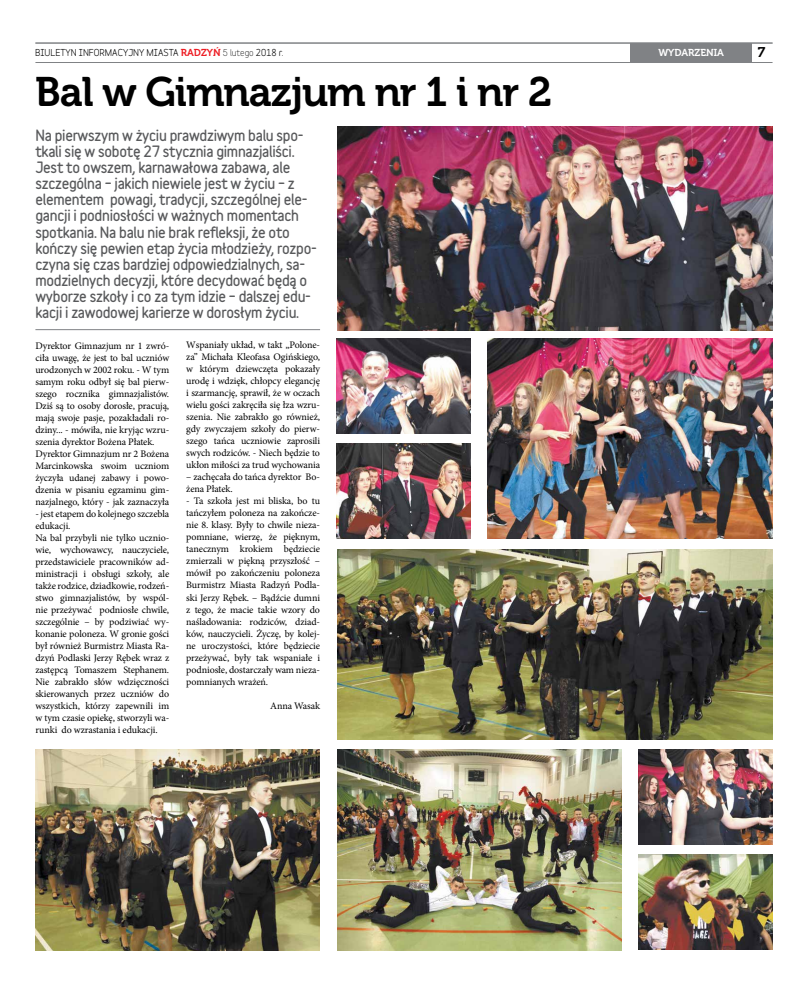
<style>
.page{position:relative;width:808px;height:993px;background:#fff}
.page>*{position:absolute;margin:0;border:0;box-sizing:border-box;transform-origin:0 0}
.t1{font:41px "Museo 700";letter-spacing:-.025em;color:#000}
.t2{font:900 14px/16px "Variable";letter-spacing:-.02em;color:#58595b}
.t3{font:14px "Museo 700";color:#000}
.t4{font:10px/12px "Minion Pro";letter-spacing:-.01em;color:#000}
.t5{font:10px "Museo 700";color:#fff}
.t6{font:700 9px "Variable";color:#000}
.s1{font-family:"Museo 700";font-weight:400;font-size:10px;color:#ed1d24}
.s2{font-weight:400}
</style>
<div class="page">
<img style="left:337px;top:127px;width:435px;height:203px">
<img style="left:337px;top:549px;width:435px;height:190px">
<hr style="left:35px;top:43px;width:737px;height:1px;background:#808285">
<hr style="left:35px;top:62px;width:737px;height:1px;background:#808285">
<div style="left:631px;top:43px;width:121px;height:19px;background:#808285"></div>
<hr style="left:35px;top:329px;width:285px;height:1px;background:#808285">
<img style="left:35px;top:749px;width:285px;height:201px">
<img style="left:337px;top:749px;width:285px;height:201px">
<img style="left:488px;top:339px;width:284px;height:199px">
<img style="left:639px;top:749px;width:133px;height:95px">
<img style="left:337px;top:338px;width:134px;height:95px">
<img style="left:639px;top:854px;width:133px;height:95px">
<img style="left:337px;top:443px;width:134px;height:95px">
<p class="t6" style="left:35px;top:45px;width:250px">BIULETYN INFORMACYJNY MIASTA <span class="s1">RADZYŃ</span> <span class="s2">5 lutego</span> 2018 r.</p>
<p class="t5" style="left:658px;top:47px;width:8px">wydarzenia</p>
<h2 class="t3" style="left:758px;top:45px;width:9px">7</h2>
<h1 class="t1" style="left:35px;top:69px;width:518px">Bal w Gimnazjum nr 1 i nr 2</h1>
<p class="t2" style="left:35px;top:127px;width:283px">Na pierwszym w życiu prawdziwym balu spo&shy;tkali się w sobotę 27 stycznia gimnazjaliści.<br>Jest to owszem, karnawałowa zabawa, ale szczególna – jakich niewiele jest w życiu – z elementem powagi, tradycji, szczególnej ele&shy;gancji i podniosłości w ważnych momentach spotkania. Na balu nie brak refleksji, że oto kończy się pewien etap życia młodzieży, rozpo&shy;czyna się czas bardziej odpowiedzialnych, sa&shy;modzielnych decyzji, które decydować będą o wyborze szkoły i co za tym idzie – dalszej edu&shy;kacji i zawodowej karierze w dorosłym życiu.</p>
<p class="t4" style="left:35px;top:339px;width:135px">Dyrektor Gimnazjum nr 1 zwró&shy;ciła uwagę, że jest to bal uczniów urodzonych w 2002 roku. - W tym samym roku odbył się bal pierw&shy;szego rocznika gimnazjalistów.<br>Dziś są to osoby dorosłe, pracują, mają swoje pasje, pozakładali ro&shy;dziny... - mówiła, nie kryjąc wzru&shy;szenia dyrektor Bożena Płatek.<br>Dyrektor Gimnazjum nr 2 Bożena<br>Marcinkowska swoim uczniom życzyła udanej zabawy i powo&shy;dzenia w pisaniu egzaminu gim&shy;nazjalnego, który - jak zaznaczyła</p>
<p class="t4" style="left:35px;top:507px;width:135px">- jest etapem do kolejnego szczebla edukacji.<br>Na bal przybyli nie tylko ucznio&shy;wie, wychowawcy, nauczyciele, przedstawiciele pracowników ad&shy;ministracji i obsługi szkoły, ale także rodzice, dziadkowie, rodzeń&shy;stwo gimnazjalistów, by wspól&shy;nie przeżywać podniosłe chwile, szczególnie – by podziwiać wy&shy;konanie poloneza. W gronie gości był również Burmistrz Miasta Ra&shy;dzyń Podlaski Jerzy Rębek wraz z zastępcą Tomaszem Stephanem.<br>Nie zabrakło słów wdzięczności skierowanych przez uczniów do wszystkich, którzy zapewnili im w tym czasie opiekę, stworzyli wa&shy;runki do wzrastania i edukacji.</p>
<p class="t4" style="left:186px;top:339px;width:135px;text-align:justify">Wspaniały układ, w takt „Polone&shy;za” Michała Kleofasa Ogińskiego, w którym dziewczęta pokazały urodę i wdzięk, chłopcy elegancję i szarmancję, sprawił, że w oczach wielu gości zakręciła się łza wzru&shy;szenia. Nie zabrakło go również, gdy zwyczajem szkoły do pierw&shy;szego tańca uczniowie zaprosili swych rodziców. - Niech będzie to ukłon miłości za trud wychowania</p>
<p class="t4" style="left:186px;top:471px;width:135px">– zachęcała do tańca dyrektor Bo&shy;żena Płatek.</p>
<p class="t4" style="left:186px;top:495px;width:135px;text-align:justify">- Ta szkoła jest mi bliska, bo tu tańczyłem poloneza na zakończe&shy;nie 8. klasy. Były to chwile nieza&shy;pomniane, wierzę, że pięknym, tanecznym krokiem będziecie zmierzali w piękną przyszłość – mówił po zakończeniu poloneza Burmistrz Miasta Radzyń Podla&shy;ski Jerzy Rębek. – Bądźcie dumni z tego, że macie takie wzory do naśladowania: rodziców, dziad&shy;ków, nauczycieli. Życzę, by kolej&shy;ne uroczystości, które będziecie przeżywać, były tak wspaniałe i podniosłe, dostarczały wam nieza&shy;pomnianych wrażeń.</p>
<p class="t4" style="left:270px;top:699px;width:51px">Anna Wasak</p>
</div>
